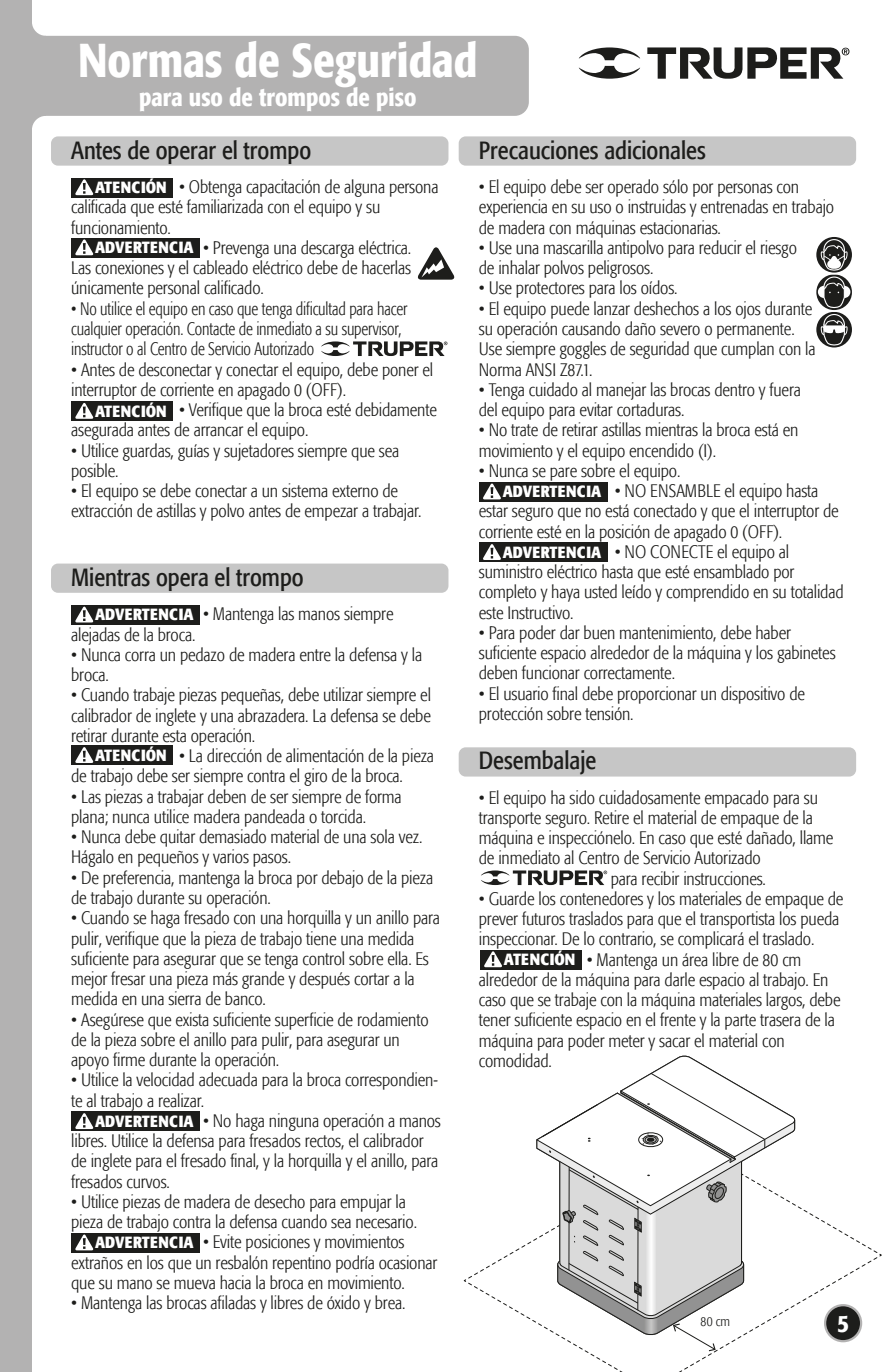
<style>
.page{position:relative;width:893px;height:1372px;background:#fff}
.page>*{position:absolute;margin:0;border:0;box-sizing:border-box;transform-origin:0 0}
.t1{font:500 condensed 47.25px "Formata";color:#fff}
.t2{font:condensed 24.75px "Formata";color:#1d1d1b}
.t3{font:500 condensed 24.75px "Formata";color:#fff}
.t4{font:300 condensed 18px/20.2px "Formata";letter-spacing:-.005em;color:#1d1d1b}
.t5{font:300 condensed 18px/20.2px "Formata";letter-spacing:-.005em;color:#1d1d1b;scale:.9 1}
.t6{font:700 condensed 16.2px "Formata";letter-spacing:.01em;color:#fff}
.t7{font:300 condensed 13.5px "Formata";color:#1d1d1b}
</style>
<div class="page">
<div style="left:0;top:0;width:32px;height:1371px;background:#b3b2b2"></div>
<div style="left:32px;top:36px;width:497px;height:80px;background:#b3b2b2;border-radius:14px"></div>
<svg style="left:32px;top:24px;width:14px;height:104px"></svg>
<div style="left:51px;top:136px;width:397px;height:30px;background:#c6c6c6;border-radius:7px"></div>
<div style="left:459px;top:136px;width:397px;height:30px;background:#c6c6c6;border-radius:7px"></div>
<div style="left:459px;top:747px;width:397px;height:29px;background:#c6c6c6;border-radius:7px"></div>
<div style="left:51px;top:563px;width:397px;height:29px;background:#c6c6c6;border-radius:7px"></div>
<svg style="left:463px;top:1055px;width:419px;height:316px"></svg>
<svg style="left:579px;top:47px;width:270px;height:32px"></svg>
<div style="left:825px;top:1304px;width:36px;height:36px;background:#1d1d1b;border-radius:50%"></div>
<div style="left:824px;top:1303px;width:38px;height:39px;border:2px solid #b3b2b2;border-radius:50%"></div>
<div style="left:71px;top:178px;width:102px;height:19px;background:#1d1d1b"></div>
<svg style="left:75px;top:179px;width:19px;height:16px"></svg>
<div style="left:71px;top:401px;width:102px;height:19px;background:#1d1d1b"></div>
<svg style="left:75px;top:403px;width:19px;height:16px"></svg>
<div style="left:71px;top:745px;width:102px;height:19px;background:#1d1d1b"></div>
<svg style="left:75px;top:747px;width:19px;height:16px"></svg>
<div style="left:480px;top:950px;width:101px;height:19px;background:#1d1d1b"></div>
<svg style="left:484px;top:951px;width:18px;height:16px"></svg>
<div style="left:71px;top:238px;width:129px;height:19px;background:#1d1d1b"></div>
<svg style="left:75px;top:239px;width:19px;height:16px"></svg>
<div style="left:71px;top:605px;width:129px;height:19px;background:#1d1d1b"></div>
<svg style="left:75px;top:606px;width:19px;height:16px"></svg>
<div style="left:479px;top:482px;width:129px;height:19px;background:#1d1d1b"></div>
<svg style="left:483px;top:483px;width:18px;height:16px"></svg>
<div style="left:479px;top:542px;width:129px;height:20px;background:#1d1d1b"></div>
<svg style="left:483px;top:544px;width:18px;height:16px"></svg>
<div style="left:71px;top:1233px;width:129px;height:19px;background:#1d1d1b"></div>
<svg style="left:75px;top:1234px;width:19px;height:16px"></svg>
<div style="left:71px;top:1111px;width:129px;height:19px;background:#1d1d1b"></div>
<svg style="left:75px;top:1113px;width:19px;height:15px"></svg>
<svg style="left:814px;top:310px;width:40px;height:39px"></svg>
<svg style="left:816px;top:312px;width:36px;height:35px"></svg>
<svg style="left:816px;top:274px;width:36px;height:36px"></svg>
<svg style="left:816px;top:237px;width:36px;height:35px"></svg>
<svg style="left:818px;top:238px;width:32px;height:108px"></svg>
<svg style="left:417px;top:247px;width:38px;height:33px"></svg>
<svg style="left:481px;top:870px;width:126px;height:15px"></svg>
<svg style="left:321px;top:341px;width:126px;height:15px"></svg>
<h1 class="t1" style="left:78px;top:32px;width:401px">Normas de Seguridad</h1>
<h2 class="t3" style="left:139px;top:83px;width:279px">para uso de trompos de piso</h2>
<h2 class="t2" style="left:71px;top:136px;width:241px">Antes de operar el trompo</h2>
<p class="t6" style="left:95px;top:177px;width:73px">ATENCIÓN</p>
<p class="t4" style="left:71px;top:177px;width:369px;text-indent:108px">• Obtenga capacitación de alguna persona calificada que esté familiarizada con el equipo y su funcionamiento.</p>
<p class="t4" style="left:71px;top:238px;width:342px;text-align:justify;text-indent:132px">• Prevenga una descarga eléctrica.<br>Las conexiones y el cableado eléctrico debe de hacerlas únicamente personal calificado.</p>
<p class="t5" style="left:71px;top:298px;width:375px">• No utilice el equipo en caso que tenga dificultad para hacer cualquier operación. Contacte de inmediato a su supervisor, instructor o al Centro de Servicio Autorizado</p>
<p class="t4" style="left:71px;top:359px;width:364px">• Antes de desconectar y conectar el equipo, debe poner el interruptor de corriente en apagado 0 (OFF).</p>
<p class="t4" style="left:71px;top:400px;width:367px;text-indent:108px">• Verifique que la broca esté debidamente asegurada antes de arrancar el equipo.</p>
<p class="t4" style="left:71px;top:440px;width:330px">• Utilice guardas, guías y sujetadores siempre que sea posible.</p>
<p class="t4" style="left:71px;top:481px;width:352px">• El equipo se debe conectar a un sistema externo de extracción de astillas y polvo antes de empezar a trabajar.</p>
<p class="t6" style="left:95px;top:237px;width:100px">ADVERTENCIA</p>
<p class="t6" style="left:95px;top:401px;width:73px">ATENCIÓN</p>
<h2 class="t2" style="left:71px;top:563px;width:234px">Mientras opera el trompo</h2>
<p class="t6" style="left:95px;top:604px;width:100px">ADVERTENCIA</p>
<p class="t4" style="left:203px;top:604px;width:192px">• Mantenga las manos siempre</p>
<p class="t4" style="left:71px;top:624px;width:126px">alejadas de la broca.</p>
<p class="t4" style="left:71px;top:644px;width:353px">• Nunca corra un pedazo de madera entre la defensa y la broca.</p>
<p class="t4" style="left:71px;top:685px;width:361px;text-align:justify">• Cuando trabaje piezas pequeñas, debe utilizar siempre el calibrador de inglete y una abrazadera. La defensa se debe retirar durante esta operación.</p>
<p class="t4" style="left:71px;top:746px;width:364px;text-indent:108px">• La dirección de alimentación de la pieza de trabajo debe ser siempre contra el giro de la broca.</p>
<p class="t4" style="left:71px;top:786px;width:332px">• Las piezas a trabajar deben de ser siempre de forma plana; nunca utilice madera pandeada o torcida.</p>
<p class="t4" style="left:71px;top:827px;width:353px">• Nunca debe quitar demasiado material de una sola vez.<br>Hágalo en pequeños y varios pasos.</p>
<p class="t4" style="left:71px;top:867px;width:364px">• De preferencia, mantenga la broca por debajo de la pieza de trabajo durante su operación.</p>
<p class="t4" style="left:71px;top:908px;width:370px">• Cuando se haga fresado con una horquilla y un anillo para pulir, verifique que la pieza de trabajo tiene una medida suficiente para asegurar que se tenga control sobre ella. Es mejor fresar una pieza más grande y después cortar a la medida en una sierra de banco.</p>
<p class="t4" style="left:71px;top:1009px;width:359px">• Asegúrese que exista suficiente superficie de rodamiento de la pieza sobre el anillo para pulir, para asegurar un apoyo firme durante la operación.</p>
<p class="t4" style="left:71px;top:1070px;width:368px">• Utilice la velocidad adecuada para la broca correspondien&shy;te al trabajo a realizar.</p>
<p class="t4" style="left:71px;top:1110px;width:371px;text-indent:132px">• No haga ninguna operación a manos libres. Utilice la defensa para fresados rectos, el calibrador de inglete para el fresado final, y la horquilla y el anillo, para fresados curvos.</p>
<p class="t4" style="left:71px;top:1191px;width:347px">• Utilice piezas de madera de desecho para empujar la pieza de trabajo contra la defensa cuando sea necesario.</p>
<p class="t4" style="left:71px;top:1232px;width:368px;text-indent:132px">• Evite posiciones y movimientos extraños en los que un resbalón repentino podría ocasionar que su mano se mueva hacia la broca en movimiento.</p>
<p class="t4" style="left:71px;top:1292px;width:336px">• Mantenga las brocas afiladas y libres de óxido y brea.</p>
<p class="t6" style="left:95px;top:745px;width:73px">ATENCIÓN</p>
<p class="t6" style="left:95px;top:1111px;width:100px">ADVERTENCIA</p>
<p class="t6" style="left:95px;top:1232px;width:100px">ADVERTENCIA</p>
<h2 class="t2" style="left:479px;top:136px;width:228px">Precauciones adicionales</h2>
<p class="t4" style="left:479px;top:177px;width:357px">• El equipo debe ser operado sólo por personas con experiencia en su uso o instruidas y entrenadas en trabajo de madera con máquinas estacionarias.</p>
<p class="t4" style="left:479px;top:238px;width:320px">• Use una mascarilla antipolvo para reducir el riesgo de inhalar polvos peligrosos.</p>
<p class="t4" style="left:479px;top:278px;width:200px">• Use protectores para los oídos.</p>
<p class="t4" style="left:479px;top:298px;width:338px">• El equipo puede lanzar deshechos a los ojos durante su operación causando daño severo o permanente.<br>Use siempre goggles de seguridad que cumplan con la Norma ANSI Z87.1.</p>
<p class="t4" style="left:479px;top:379px;width:323px">• Tenga cuidado al manejar las brocas dentro y fuera del equipo para evitar cortaduras.</p>
<p class="t4" style="left:479px;top:420px;width:321px">• No trate de retirar astillas mientras la broca está en movimiento y el equipo encendido (I).</p>
<p class="t4" style="left:479px;top:460px;width:203px">• Nunca se pare sobre el equipo.</p>
<p class="t4" style="left:479px;top:481px;width:361px;text-indent:136px">• NO ENSAMBLE el equipo hasta estar seguro que no está conectado y que el interruptor de corriente esté en la posición de apagado 0 (OFF).</p>
<p class="t4" style="left:479px;top:541px;width:366px;text-indent:136px">• NO CONECTE el equipo al suministro eléctrico hasta que esté ensamblado por completo y haya usted leído y comprendido en su totalidad este Instructivo.</p>
<p class="t4" style="left:479px;top:622px;width:358px">• Para poder dar buen mantenimiento, debe haber suficiente espacio alrededor de la máquina y los gabinetes deben funcionar correctamente.</p>
<p class="t4" style="left:479px;top:683px;width:328px">• El usuario final debe proporcionar un dispositivo de protección sobre tensión.</p>
<p class="t6" style="left:503px;top:481px;width:100px">ADVERTENCIA</p>
<p class="t6" style="left:503px;top:542px;width:100px">ADVERTENCIA</p>
<h2 class="t2" style="left:479px;top:746px;width:119px">Desembalaje</h2>
<p class="t4" style="left:479px;top:787px;width:341px">• El equipo ha sido cuidadosamente empacado para su</p>
<p class="t4" style="left:479px;top:807px;width:336px">transporte seguro. Retire el material de empaque de la</p>
<p class="t4" style="left:479px;top:827px;width:356px">máquina e inspecciónelo. En caso que esté dañado, llame</p>
<p class="t4" style="left:479px;top:848px;width:283px">de inmediato al Centro de Servicio Autorizado</p>
<p class="t4" style="left:611px;top:868px;width:157px">para recibir instrucciones.</p>
<p class="t4" style="left:479px;top:888px;width:366px">• Guarde los contenedores y los materiales de empaque de prever futuros traslados para que el transportista los pueda inspeccionar. De lo contrario, se complicará el traslado.</p>
<p class="t4" style="left:479px;top:949px;width:363px;text-indent:108px">• Mantenga un área libre de 80 cm alrededor de la máquina para darle espacio al trabajo. En caso que se trabaje con la máquina materiales largos, debe tener suficiente espacio en el frente y la parte trasera de la máquina para poder meter y sacar el material con comodidad.</p>
<p class="t6" style="left:504px;top:949px;width:73px">ATENCIÓN</p>
<p class="t7" style="left:701px;top:1313px;width:31px">80 cm</p>
<h2 class="t3" style="left:837px;top:1307px;width:13px">5</h2>
</div>
